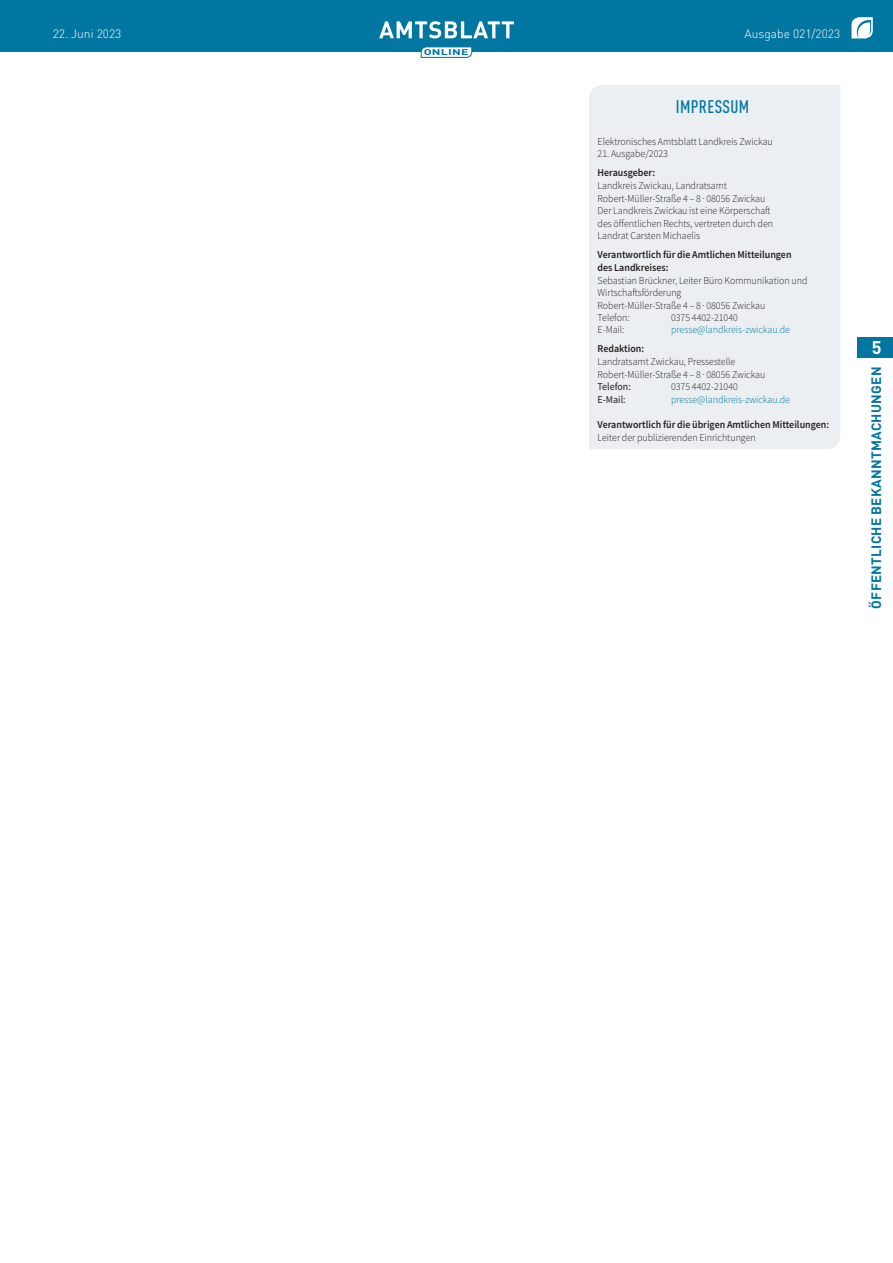
<style>
.page{position:relative;width:893px;height:1263px;background:#fff}
.page>*{position:absolute;margin:0;border:0;box-sizing:border-box;transform-origin:0 0}
.t1{font:500 condensed 18px "DIN Pro";letter-spacing:.02em;color:#0076a0}
.t2{font:700 18px "DIN Pro";color:#fff}
.t3{font:700 13.5px "DIN Pro";letter-spacing:.02em;color:#0076a0}
.t4{font:300 12px "DIN Pro";color:#fff}
.t5{font:300 10.5px/12.6px "Source Sans Pro";color:#231f20;scale:.95 1}
.t6{font:600 10.5px/12.6px "Source Sans Pro";color:#231f20;scale:.95 1}
.t7{font:300 10.5px "Source Sans Pro";color:#0076a0;scale:.95 1}
.t8{font:10.5px "Source Sans Pro";color:#231f20;scale:.95 1}
.t9{font:700 8.25px "DIN Pro";letter-spacing:.02em;color:#0076a0;scale:1.5 1}
</style>
<div class="page">
<div style="left:0;top:0;width:893px;height:51px;background:#0076a0"></div>
<svg style="left:851px;top:17px;width:22px;height:21px"></svg>
<svg style="left:379px;top:21px;width:135px;height:17px"></svg>
<svg style="left:421px;top:47px;width:51px;height:11px"></svg>
<div style="left:857px;top:337px;width:36px;height:21px;background:#0076a0"></div>
<div style="left:589px;top:85px;width:251px;height:364px;background:#ebeff1"></div>
<p class="t4" style="left:53px;top:25px;width:70px">22. Juni 2023</p>
<p class="t4" style="left:745px;top:25px;width:97px">Ausgabe 021/2023</p>
<p class="t9" style="left:424px;top:45px;width:31px">ONLINE</p>
<h1 class="t1" style="left:676px;top:93px;width:75px">IMPRESSUM</h1>
<p class="t5" style="left:598px;top:135px;width:186px">Elektronisches Amtsblatt Landkreis Zwickau</p>
<p class="t5" style="left:598px;top:148px;width:76px">21. Ausgabe/2023</p>
<p class="t6" style="left:598px;top:166px;width:62px">Herausgeber:</p>
<p class="t5" style="left:598px;top:179px;width:186px">Landkreis Zwickau, Landratsamt Robert-Müller-Straße 4 – 8 · 08056 Zwickau Der Landkreis Zwickau ist eine Körperschaft des öffentlichen Rechts, vertreten durch den Landrat Carsten Michaelis</p>
<p class="t6" style="left:598px;top:248px;width:206px">Verantwortlich für die Amtlichen Mitteilungen des Landkreises:</p>
<p class="t5" style="left:598px;top:274px;width:222px">Sebastian Brückner, Leiter Büro Kommunikation und<br>Wirtschaftsförderung<br>Robert-Müller-Straße 4 – 8 · 08056 Zwickau<br>Telefon:</p>
<p class="t5" style="left:671px;top:311px;width:72px">0375 4402-21040</p>
<p class="t5" style="left:598px;top:324px;width:30px">E-Mail:</p>
<p class="t7" style="left:671px;top:323px;width:127px">presse@landkreis-zwickau.de</p>
<p class="t6" style="left:598px;top:342px;width:51px">Redaktion:</p>
<p class="t5" style="left:598px;top:355px;width:178px">Landratsamt Zwickau, Pressestelle<br>Robert-Müller-Straße 4 – 8 · 08056 Zwickau</p>
<p class="t8" style="left:598px;top:380px;width:37px">Telefon:</p>
<p class="t5" style="left:671px;top:380px;width:72px">0375 4402-21040</p>
<p class="t8" style="left:598px;top:393px;width:31px">E-Mail:</p>
<p class="t7" style="left:671px;top:393px;width:127px">presse@landkreis-zwickau.de</p>
<p class="t6" style="left:598px;top:418px;width:245px">Verantwortlich für die übrigen Amtlichen Mitteilungen:</p>
<p class="t5" style="left:598px;top:431px;width:168px">Leiter der publizierenden Einrichtungen</p>
<h1 class="t2" style="left:872px;top:333px;width:11px">5</h1>
<p class="t3" style="left:865px;top:609px;width:243px;rotate:-90deg">ÖFFENTLICHE BEKANNTMACHUNGEN</p>
</div>
